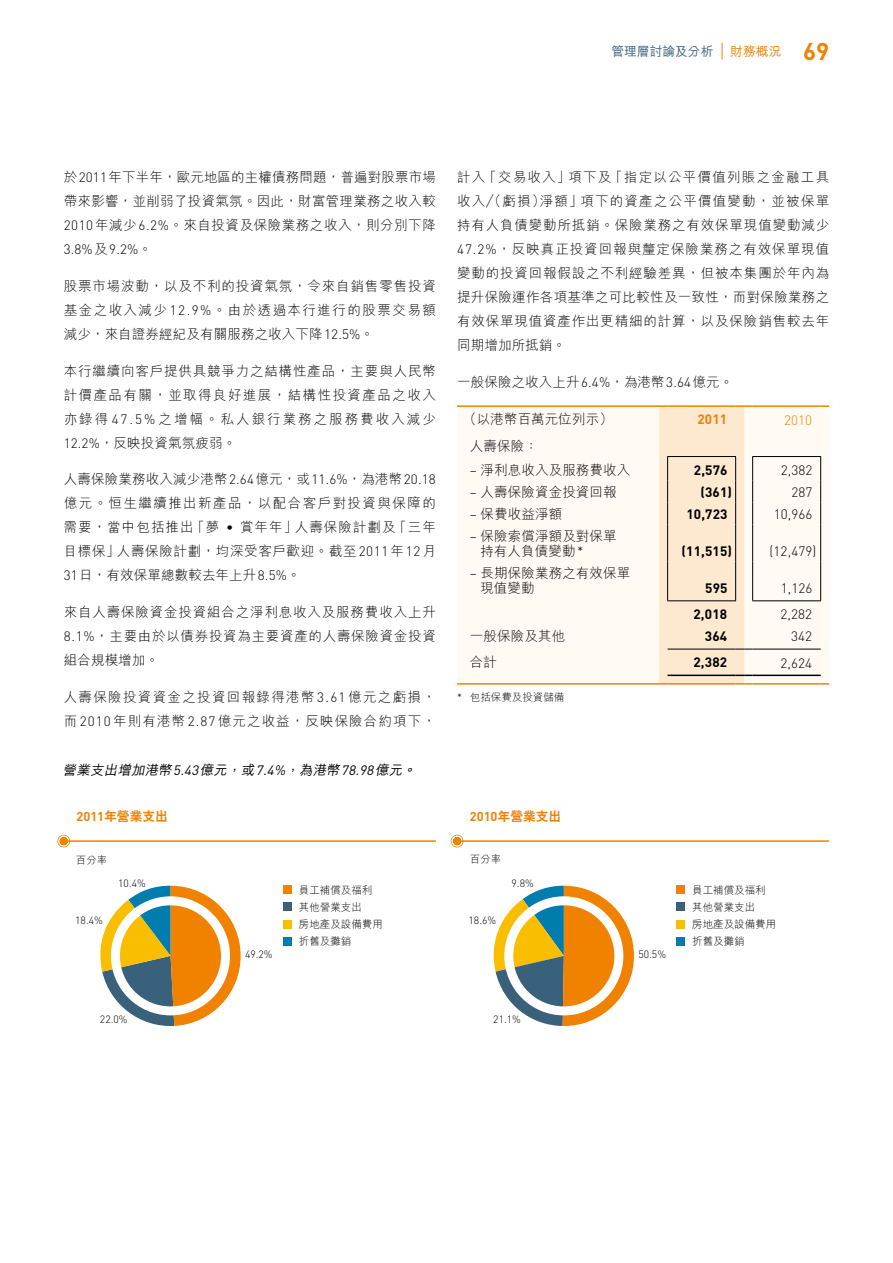
<style>
.page{position:relative;width:893px;height:1263px;background:#fff}
.page>*{position:absolute;margin:0;border:0;box-sizing:border-box;transform-origin:0 0}
.t1{font:300 13.5px/24px "M Hei HK";letter-spacing:.045em;color:#000;text-align:justify}
.t2{font:300 13.5px/15px "M Hei HK";letter-spacing:.01em;color:#000}
.t3{font:300 13.5px/24px "M Hei HK";letter-spacing:.1em;color:#000}
.t4{font:300 13.5px "DIN";letter-spacing:.01em;color:#000}
.t5{font:700 13.5px "DIN";letter-spacing:.01em;color:#000}
.t6{font:italic 500 13.5px "M Hei HK";color:#000}
.t7{font:700 13.5px "DIN";color:#f08200}
.t8{font:300 13.5px "DIN";color:#f08200}
.t9{font:12.75px "C Hei 2 HK Xbold B5 pc H";color:#f08200}
.t10{font:500 12.75px "M Hei HK";color:#39617c}
.t11{font:500 12.75px "M Hei HK";color:#f08200}
.t12{font:10.5px/17px "M Hei HK Light B5 pc H";color:#000}
.t13{font:300 10.5px "DIN";color:#000}
.t14{font:300 10.5px "M Hei HK";color:#000}
.s1{font-family:"DIN";font-weight:700;font-size:24px}
.s2{font-family:"DIN"}
.s3{font-family:"M Hei HK"}
.s4{font-family:"DIN";font-weight:400}
.s5{font-family:"DIN";font-weight:700}
</style>
<div class="page">
<div style="left:458px;top:407px;width:371px;height:276px;background:#fffaf4"></div>
<hr style="left:752px;top:456px;width:69px;height:1px;background:#000">
<svg style="left:820px;top:457px;width:1px;height:68px"></svg>
<hr style="left:820px;top:525px;width:1px;height:37px;background:#000">
<hr style="left:820px;top:562px;width:1px;height:38px;background:#000">
<hr style="left:752px;top:600px;width:69px;height:1px;background:#000">
<hr style="left:753px;top:649px;width:68px;height:1px;background:#000">
<hr style="left:753px;top:675px;width:68px;height:1px;background:#000">
<hr style="left:457px;top:405px;width:202px;height:2px;background:#f08200">
<hr style="left:753px;top:405px;width:68px;height:2px;background:#f08200">
<svg style="left:821px;top:405px;width:8px;height:2px"></svg>
<hr style="left:457px;top:683px;width:202px;height:2px;background:#f08200">
<svg style="left:659px;top:405px;width:94px;height:280px;background:#f4e1ca"></svg>
<hr style="left:753px;top:683px;width:68px;height:2px;background:#f08200">
<svg style="left:821px;top:683px;width:8px;height:2px"></svg>
<hr style="left:64px;top:840px;width:372px;height:2px;background:#f08200">
<div style="left:283px;top:886px;width:8px;height:8px;background:#f08200"></div>
<div style="left:283px;top:903px;width:8px;height:8px;background:#39617c"></div>
<div style="left:283px;top:920px;width:8px;height:8px;background:#fabe00"></div>
<div style="left:283px;top:937px;width:8px;height:8px;background:#007dad"></div>
<svg style="left:57px;top:835px;width:13px;height:12px"></svg>
<svg style="left:100px;top:886px;width:141px;height:140px"></svg>
<hr style="left:457px;top:840px;width:372px;height:2px;background:#f08200">
<svg style="left:451px;top:835px;width:12px;height:12px"></svg>
<svg style="left:493px;top:886px;width:141px;height:140px"></svg>
<div style="left:676px;top:886px;width:9px;height:8px;background:#f08200"></div>
<div style="left:676px;top:903px;width:9px;height:8px;background:#39617c"></div>
<div style="left:676px;top:920px;width:9px;height:8px;background:#fabe00"></div>
<div style="left:676px;top:937px;width:9px;height:8px;background:#007dad"></div>
<svg style="left:722px;top:43px;width:1px;height:17px"></svg>
<p class="t10" style="left:611px;top:42px;width:103px">管理層討論及分析</p>
<p class="t11" style="left:730px;top:42px;width:101px">財務概況 <span class="s1">69</span></p>
<p class="t1" style="left:64px;top:165px;width:374px">於<span class="s2">2011</span>年下半年，歐元地區的主權債務問題，普遍對股票市場帶來影響，並削弱了投資氣氛。因此，財富管理業務之收入較<span class="s2">2010</span>年減少<span class="s2">6.2%</span>。來自投資及保險業務之收入，則分別下降</p>
<p class="t4" style="left:64px;top:241px;width:90px">3.8%<span class="s3">及</span>9.2%<span class="s3">。</span></p>
<p class="t1" style="left:64px;top:273px;width:374px">股票市場波動，以及不利的投資氣氛，令來自銷售零售投資基金之收入減少<span class="s2">12.9%</span>。由於透過本行進行的股票交易額減少，來自證券經紀及有關服務之收入下降<span class="s2">12.5%</span>。</p>
<p class="t1" style="left:64px;top:358px;width:374px">本行繼續向客戶提供具競爭力之結構性產品，主要與人民幣計價產品有關，並取得良好進展，結構性投資產品之收入亦錄得<span class="s2">47.5%</span>之增幅。私人銀行業務之服務費收入減少<span class="s2">12.2%</span>，反映投資氣氛疲弱。</p>
<p class="t1" style="left:64px;top:467px;width:374px">人壽保險業務收入減少港幣<span class="s2">2.64</span>億元，或<span class="s2">11.6%</span>，為港幣<span class="s2">20.18</span>億元。恒生繼續推出新產品，以配合客戶對投資與保障的需要，當中包括推出「夢 <span class="s2">•</span> 賞年年」人壽保險計劃及「三年目標保」人壽保險計劃，均深受客戶歡迎。截至<span class="s2">2011</span>年<span class="s2">12</span>月<span class="s2">31</span>日，有效保單總數較去年上升<span class="s2">8.5%</span>。</p>
<p class="t1" style="left:64px;top:600px;width:374px">來自人壽保險資金投資組合之淨利息收入及服務費收入上升<span class="s2">8.1%</span>，主要由於以債券投資為主要資產的人壽保險資金投資組合規模增加。</p>
<p class="t3" style="left:64px;top:684px;width:374px">人壽保險投資資金之投資回報錄得港幣<span class="s2">3.61</span>億元之虧損，而<span class="s2">2010</span>年則有港幣<span class="s2">2.87</span>億元之收益，反映保險合約項下，</p>
<p class="t1" style="left:457px;top:165px;width:374px">計入「交易收入」項下及「指定以公平價值列賬之金融工具收入／（虧損）淨額」項下的資產之公平價值變動，並被保單持有人負債變動所抵銷。保險業務之有效保單現值變動減少<span class="s2">47.2%</span>，反映真正投資回報與釐定保險業務之有效保單現值變動的投資回報假設之不利經驗差異，但被本集團於年內為提升保險運作各項基準之可比較性及一致性，而對保險業務之有效保單現值資產作出更精細的計算，以及保險銷售較去年同期增加所抵銷。</p>
<p class="t2" style="left:457px;top:374px;width:278px">一般保險之收入上升<span class="s2">6.4%</span>，為港幣<span class="s2">3.64</span>億元。</p>
<p class="t2" style="left:463px;top:411px;width:151px">（以港幣百萬元位列示）</p>
<p class="t7" style="left:697px;top:411px;width:31px">2011</p>
<p class="t8" style="left:784px;top:411px;width:30px">2010</p>
<p class="t1" style="left:470px;top:433px;width:70px">人壽保險：</p>
<p class="t2" style="left:470px;top:462px;width:162px"><span class="s2">–</span> 淨利息收入及服務費收入</p>
<p class="t5" style="left:694px;top:461px;width:35px">2,576</p>
<p class="t4" style="left:781px;top:462px;width:33px">2,382</p>
<p class="t2" style="left:470px;top:484px;width:148px"><span class="s2">–</span> 人壽保險資金投資回報</p>
<p class="t5" style="left:700px;top:483px;width:33px">(361)</p>
<p class="t4" style="left:791px;top:484px;width:23px">287</p>
<p class="t1" style="left:470px;top:501px;width:94px"><span class="s2">–</span> 保費收益淨額</p>
<p class="t5" style="left:686px;top:505px;width:43px">10,723</p>
<p class="t4" style="left:774px;top:506px;width:40px">10,966</p>
<p class="t2" style="left:480px;top:528px;width:138px;text-indent:-10px"><span class="s2">–</span> 保險索償淨額及對保單持有人負債變動<span class="s2">*</span></p>
<p class="t5" style="left:682px;top:542px;width:52px">(11,515)</p>
<p class="t4" style="left:770px;top:543px;width:48px">(12,479)</p>
<p class="t2" style="left:480px;top:565px;width:152px;text-indent:-10px"><span class="s2">–</span> 長期保險業務之有效保單現值變動</p>
<p class="t5" style="left:705px;top:579px;width:24px">595</p>
<p class="t4" style="left:781px;top:580px;width:33px">1,126</p>
<p class="t5" style="left:693px;top:605px;width:35px">2,018</p>
<p class="t4" style="left:780px;top:606px;width:33px">2,282</p>
<p class="t2" style="left:470px;top:628px;width:97px">一般保險及其他</p>
<p class="t5" style="left:705px;top:627px;width:24px">364</p>
<p class="t4" style="left:791px;top:628px;width:23px">342</p>
<p class="t1" style="left:470px;top:650px;width:29px">合計</p>
<p class="t5" style="left:693px;top:653px;width:35px">2,382</p>
<p class="t4" style="left:780px;top:654px;width:33px">2,624</p>
<p class="t14" style="left:457px;top:689px;width:109px"><span class="s2">*</span> 包括保費及投資儲備</p>
<p class="t6" style="left:63px;top:760px;width:358px">營業支出增加港幣<span class="s4">5.43</span>億元，或<span class="s4">7.4%</span>，為港幣<span class="s4">78.98</span>億元。</p>
<p class="t9" style="left:77px;top:807px;width:93px"><span class="s5">2011</span>年營業支出</p>
<p class="t9" style="left:470px;top:807px;width:93px"><span class="s5">2010</span>年營業支出</p>
<p class="t12" style="left:76px;top:851px;width:33px">百分率</p>
<p class="t12" style="left:470px;top:850px;width:33px">百分率</p>
<p class="t13" style="left:75px;top:914px;width:29px">18.4%</p>
<p class="t13" style="left:118px;top:876px;width:29px">10.4%</p>
<p class="t12" style="left:299px;top:881px;width:85px">員工補償及福利其他營業支出<br>房地產及設備費用折舊及攤銷</p>
<p class="t13" style="left:469px;top:914px;width:29px">18.6%</p>
<p class="t13" style="left:511px;top:877px;width:24px">9.8%</p>
<p class="t12" style="left:692px;top:881px;width:85px">員工補償及福利其他營業支出<br>房地產及設備費用折舊及攤銷</p>
<p class="t13" style="left:245px;top:948px;width:29px">49.2%</p>
<p class="t13" style="left:638px;top:948px;width:29px">50.5%</p>
<p class="t13" style="left:100px;top:1013px;width:29px">22.0%</p>
<p class="t13" style="left:493px;top:1013px;width:29px">21.1%</p>
</div>
